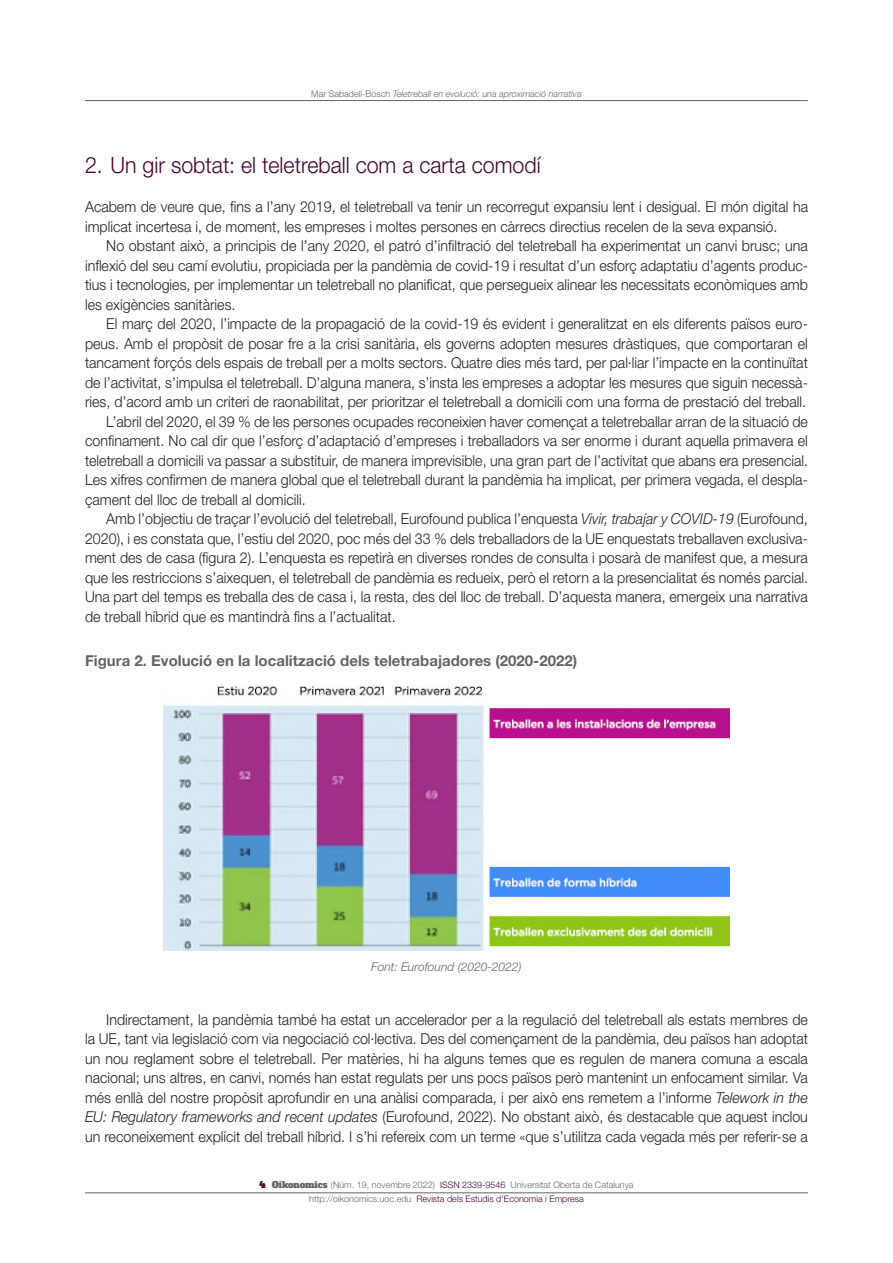
<style>
.page{position:relative;width:893px;height:1263px;background:#fff}
.page>*{position:absolute;margin:0;border:0;box-sizing:border-box;transform-origin:0 0}
._03_apartat_1{font:300 22.5px "Helvetica Neue LT Std";color:#460132;scale:.95 1}
._02_texto_base{font:300 15px/19.5px "Helvetica Neue LT Std";color:#231f20;text-align:justify;scale:.95 1}
._02_texto_base_1{font:300 15px/19.5px "Helvetica Neue LT Std";color:#231f20;scale:.95 1}
.titulo_figures_taule{font:700 15px "Helvetica Neue LT Std";color:#626568}
.imagen{font:italic 300 12px "Helvetica Neue LT Std";color:#626568}
.t1{font:300 9px/13.6px "Helvetica Neue LT Std";color:#626568;text-align:center}
.t2{font:italic 300 9px "Helvetica Neue LT Std";color:#626568}
.s1{font-style:normal}
.s2{font-style:italic}
.s3{font-family:"Alfa Slab One";font-weight:400;color:#460132}
.s4{font-family:"Alfa Slab One";font-weight:400}
.s5{color:#460132}
</style>
<div class="page">
<hr style="left:85px;top:100px;width:723px;height:1px;background:#626568">
<hr style="left:85px;top:1192px;width:723px;height:1px;background:#626568">
<img style="left:164px;top:686px;width:565px;height:265px">
<p class="t2" style="left:311px;top:89px;width:272px"><span class="s1">Mar Sabadell-Bosch</span> Teletreball en evolució: una aproximació narrativa</p>
<h2 class="_03_apartat_1" style="left:85px;top:152px;width:481px">2. Un gir sobtat: el teletreball com a carta comodí</h2>
<p class="_02_texto_base_1" style="left:85px;top:197px;width:763px">Acabem de veure que, fins a l’any 2019, el teletreball va tenir un recorregut expansiu lent i desigual. El món digital ha implicat incertesa i, de moment, les empreses i moltes persones en càrrecs directius recelen de la seva expansió.</p>
<p class="_02_texto_base" style="left:85px;top:236px;width:762px;text-indent:21px">No obstant això, a principis de l’any 2020, el patró d’infiltració del teletreball ha experimentat un canvi brusc; una inflexió del seu camí evolutiu, propiciada per la pandèmia de covid-19 i resultat d’un esforç adaptatiu d’agents produc&shy;tius i tecnologies, per implementar un teletreball no planificat, que persegueix alinear les necessitats econòmiques amb les exigències sanitàries.</p>
<p class="_02_texto_base" style="left:85px;top:314px;width:762px;text-indent:21px">El març del 2020, l’impacte de la propagació de la covid-19 és evident i generalitzat en els diferents països euro&shy;peus. Amb el propòsit de posar fre a la crisi sanitària, els governs adopten mesures dràstiques, que comportaran el tancament forçós dels espais de treball per a molts sectors. Quatre dies més tard, per pal·liar l’impacte en la continuïtat de l’activitat, s’impulsa el teletreball. D’alguna manera, s’insta les empreses a adoptar les mesures que siguin necessà&shy;ries, d’acord amb un criteri de raonabilitat, per prioritzar el teletreball a domicili com una forma de prestació del treball.</p>
<p class="_02_texto_base" style="left:85px;top:411px;width:762px;text-indent:21px">L’abril del 2020, el 39 % de les persones ocupades reconeixien haver començat a teletreballar arran de la situació de confinament. No cal dir que l’esforç d’adaptació d’empreses i treballadors va ser enorme i durant aquella primavera el teletreball a domicili va passar a substituir, de manera imprevisible, una gran part de l’activitat que abans era presencial.<br>Les xifres confirmen de manera global que el teletreball durant la pandèmia ha implicat, per primera vegada, el despla&shy;çament del lloc de treball al domicili.</p>
<p class="_02_texto_base" style="left:85px;top:509px;width:762px;text-indent:21px">Amb l’objectiu de traçar l’evolució del teletreball, Eurofound publica l’enquesta <span class="s2">Vivir, trabajar y COVID-19</span> (Eurofound, 2020), i es constata que, l’estiu del 2020, poc més del 33 % dels treballadors de la UE enquestats treballaven exclusiva&shy;ment des de casa (figura 2). L’enquesta es repetirà en diverses rondes de consulta i posarà de manifest que, a mesura que les restriccions s’aixequen, el teletreball de pandèmia es redueix, però el retorn a la presencialitat és només parcial.<br>Una part del temps es treballa des de casa i, la resta, des del lloc de treball. D’aquesta manera, emergeix una narrativa de treball híbrid que es mantindrà fins a l’actualitat.</p>
<p class="titulo_figures_taule" style="left:85px;top:651px;width:494px">Figura 2. Evolució en la localització dels teletrabajadores (2020-2022)</p>
<h2 class="imagen" style="left:371px;top:960px;width:152px">Font: Eurofound (2020-2022)</h2>
<p class="_02_texto_base" style="left:85px;top:1009px;width:762px;text-indent:21px">Indirectament, la pandèmia també ha estat un accelerador per a la regulació del teletreball als estats membres de la UE, tant via legislació com via negociació col·lectiva. Des del començament de la pandèmia, deu països han adoptat un nou reglament sobre el teletreball. Per matèries, hi ha alguns temes que es regulen de manera comuna a escala nacional; uns altres, en canvi, només han estat regulats per uns pocs països però mantenint un enfocament similar. Va més enllà del nostre propòsit aprofundir en una anàlisi comparada, i per això ens remetem a l’informe <span class="s2">Telework in the EU: Regulatory frameworks and recent updates</span> (Eurofound, 2022). No obstant això, és destacable que aquest inclou un reconeixement explícit del treball híbrid. I s’hi refereix com un terme «que s’utilitza cada vegada més per referir-se a</p>
<p class="t1" style="left:259px;top:1178px;width:375px"><span class="s3">4</span> <span class="s4">Oikonomics</span> (Núm. 19, novembre 2022) <span class="s5">ISSN 2339-9546</span> Universitat Oberta de Catalunya http://oikonomics.uoc.edu <span class="s5">Revista dels Estudis d’Economia i Empresa</span></p>
</div>
